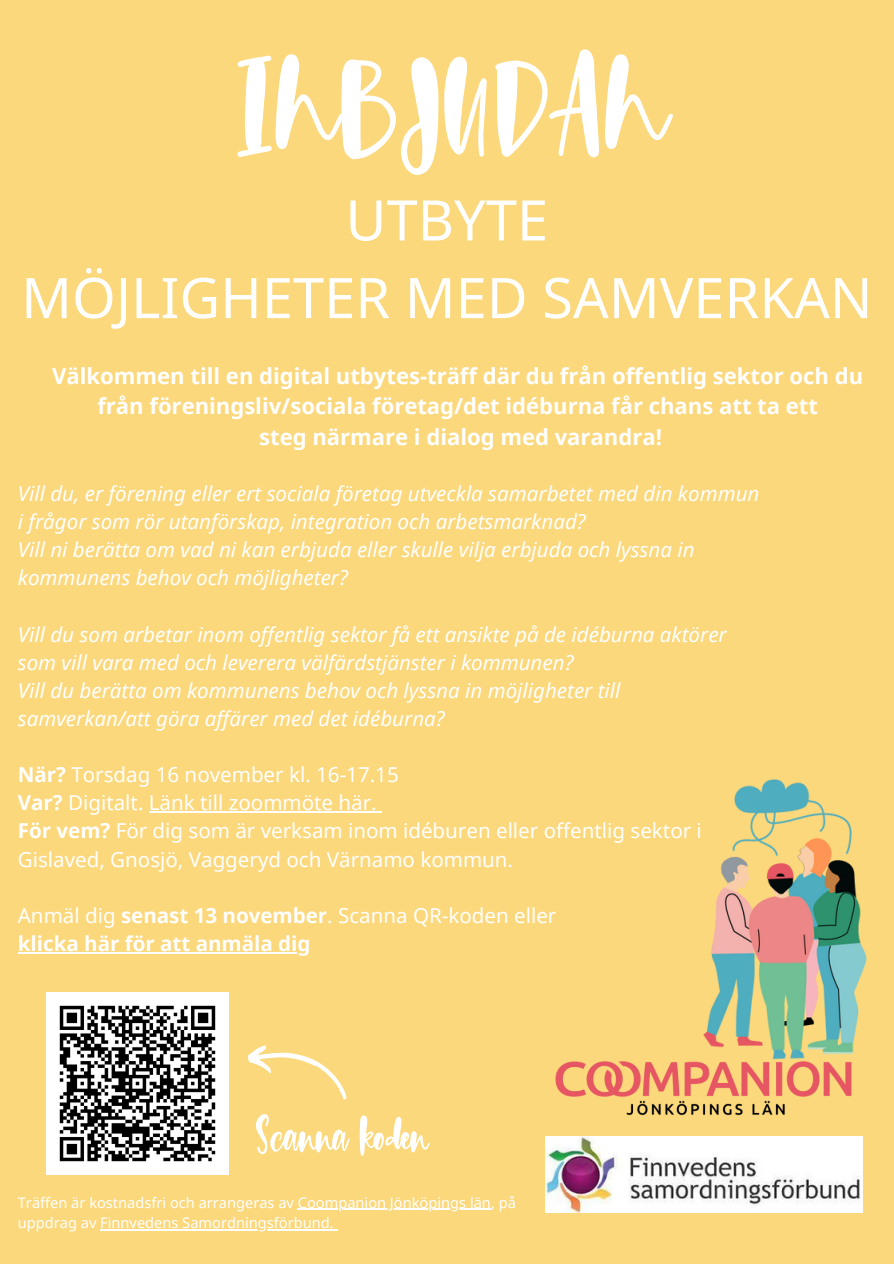
<style>
.page{position:relative;width:894px;height:1264px;background:#fff}
.page>*{position:absolute;margin:0;border:0;box-sizing:border-box;transform-origin:0 0}
.t1{font:144.75px "Wild Wanderlust Personal";color:#fff}
.t2{font:55.95px "Noto Sans";color:#fff}
.t3{font:55.35px "Wild Wanderlust Personal";color:#fff}
.t4{font:700 22.05px "Noto Sans";color:#fff}
.t5{font:italic 20.55px "Noto Sans";color:#fff}
.t6{font:20.55px "Noto Sans";color:#fff}
.t7{font:700 20.55px "Noto Sans";color:#fff}
.t8{font:14.55px "Noto Sans";color:#fff}
.s1{font-weight:700}
</style>
<div class="page">
<div style="left:0;top:0;width:893px;height:1263px;background:#fcd87c"></div>
<hr style="left:149px;top:811px;width:227px;height:1px;background:#fff">
<hr style="left:18px;top:952px;width:292px;height:1px;background:#fff">
<hr style="left:298px;top:1208px;width:193px;height:1px;background:#fff">
<hr style="left:100px;top:1228px;width:233px;height:2px;background:#fff">
<img style="left:545px;top:1136px;width:317px;height:76px">
<svg style="left:248px;top:1045px;width:99px;height:55px"></svg>
<img style="left:626px;top:1100px;width:159px;height:16px">
<img style="left:46px;top:992px;width:182px;height:182px">
<img style="left:555px;top:779px;width:312px;height:318px">
<p class="t1" style="left:230px;top:44px;width:434px">INBJUDAN</p>
<p class="t2" style="left:345px;top:181px;width:204px">UTBYTE</p>
<p class="t2" style="left:21px;top:258px;width:852px">MÖJLIGHETER MED SAMVERKAN</p>
<p class="t4" style="left:52px;top:360px;width:812px">Välkommen till en digital utbytes-träff där du från offentlig sektor och du</p>
<p class="t4" style="left:97px;top:390px;width:722px">från föreningsliv/sociala företag/det idéburna får chans att ta ett</p>
<p class="t4" style="left:259px;top:421px;width:404px">steg närmare i dialog med varandra!</p>
<p class="t5" style="left:18px;top:479px;width:743px">Vill du, er förening eller ert sociala företag utveckla samarbetet med din kommun</p>
<p class="t5" style="left:18px;top:507px;width:569px">i frågor som rör utanförskap, integration och arbetsmarknad?</p>
<p class="t5" style="left:18px;top:535px;width:678px">Vill ni berätta om vad ni kan erbjuda eller skulle vilja erbjuda och lyssna in</p>
<p class="t5" style="left:18px;top:563px;width:331px">kommunens behov och möjligheter?</p>
<p class="t5" style="left:18px;top:619px;width:710px">Vill du som arbetar inom offentlig sektor få ett ansikte på de idéburna aktörer</p>
<p class="t5" style="left:18px;top:647px;width:557px">som vill vara med och leverera välfärdstjänster i kommunen?</p>
<p class="t5" style="left:18px;top:675px;width:604px">Vill du berätta om kommunens behov och lyssna in möjligheter till</p>
<p class="t5" style="left:18px;top:704px;width:428px">samverkan/att göra affärer med det idéburna?</p>
<p class="t6" style="left:18px;top:760px;width:382px"><span class="s1">När?</span> Torsdag 16 november kl. 16-17.15</p>
<p class="t6" style="left:18px;top:788px;width:360px"><span class="s1">Var?</span> Digitalt. Länk till zoommöte här.</p>
<p class="t6" style="left:18px;top:816px;width:685px"><span class="s1">För vem?</span> För dig som är verksam inom idéburen eller offentlig sektor i</p>
<p class="t6" style="left:18px;top:844px;width:496px">Gislaved, Gnosjö, Vaggeryd och Värnamo kommun.</p>
<p class="t6" style="left:18px;top:900px;width:540px">Anmäl dig <span class="s1">senast 13 november</span>. Scanna QR-koden eller</p>
<p class="t7" style="left:18px;top:929px;width:294px">klicka här för att anmäla dig</p>
<p class="t3" style="left:253px;top:1109px;width:172px">Scanna koden</p>
<p class="t8" style="left:18px;top:1192px;width:499px">Träffen är kostnadsfri och arrangeras av Coompanion Jönköpings län, på</p>
<p class="t8" style="left:18px;top:1212px;width:317px">uppdrag av Finnvedens Samordningsförbund.</p>
</div>
